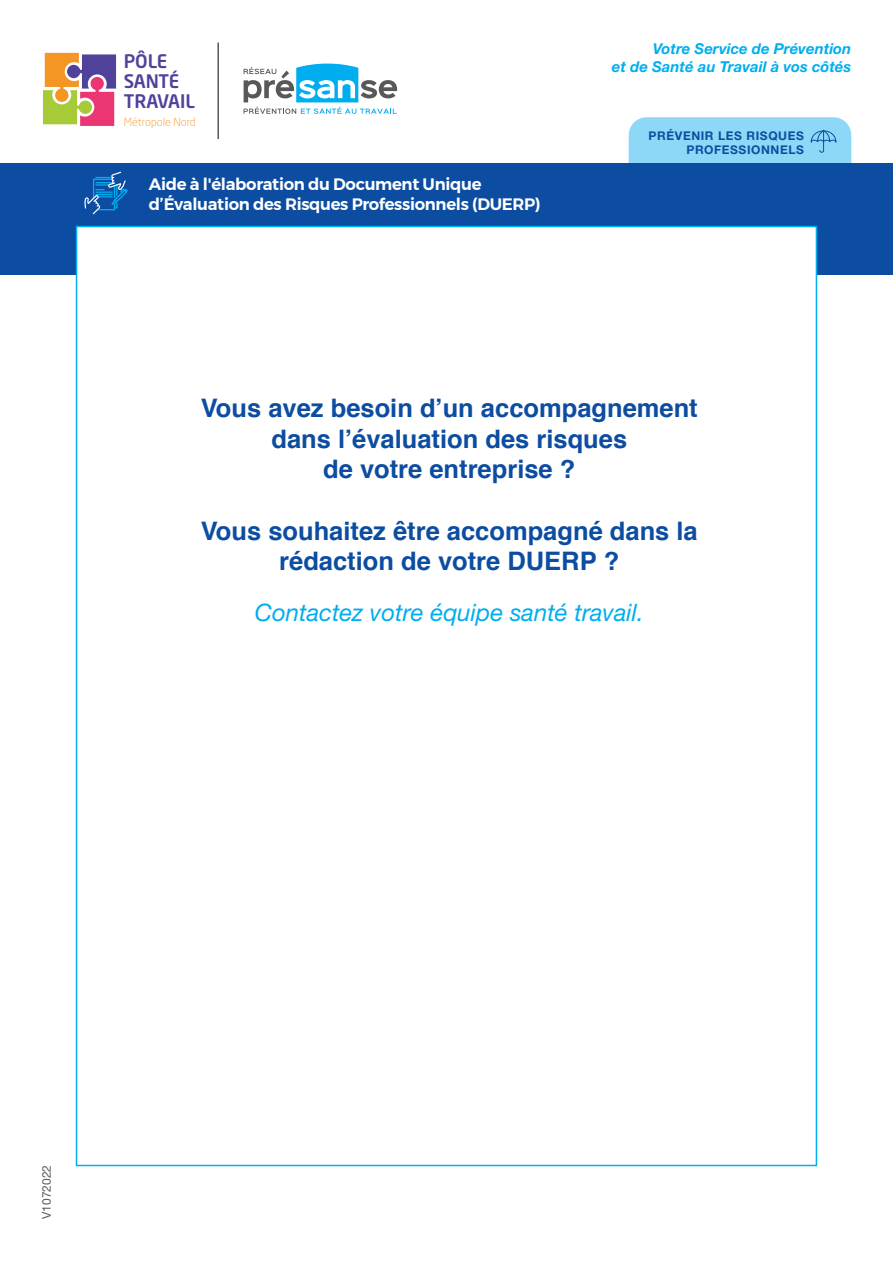
<style>
.page{position:relative;width:893px;height:1263px;background:#fff}
.page>*{position:absolute;margin:0;border:0;box-sizing:border-box;transform-origin:0 0}
.t1{font:700 25.5px/30.6px "Helvetica";color:#0d4da1;text-align:center}
.t2{font:italic 24px "Helvetica Neue LT Std";color:#00aeef}
.t3{font:500 18.45px/20.1px "Neo Sans Std";color:#50419a}
.t4{font:600 16.5px/19.5px "Montserrat";letter-spacing:-.02em;color:#fff}
.t5{font:italic 700 15px/18px "Helvetica Neue LT Std";color:#00aeef;text-align:right}
.t6{font:700 12px/13.5px "Helvetica Neue LT Std";letter-spacing:.05em;color:#0d4da1;text-align:right}
.t7{font:12px "Helvetica Neue LT Std";color:#57585a}
.t8{font:300 11.1px "Neo Sans Std";color:#f59523}
</style>
<div class="page">
<hr style="left:217px;top:43px;width:2px;height:96px;background:#57585a">
<svg style="left:244px;top:64px;width:153px;height:50px"></svg>
<div style="left:629px;top:117px;width:222px;height:80px;background:#8dd7f7;border-radius:18px"></div>
<div style="left:0;top:164px;width:893px;height:111px;background:#0d4da1"></div>
<svg style="left:810px;top:130px;width:27px;height:23px"></svg>
<div style="left:76px;top:226px;width:741px;height:940px;background:#fff;border:2px solid #00aeef"></div>
<svg style="left:84px;top:172px;width:44px;height:42px"></svg>
<svg style="left:43px;top:53px;width:73px;height:73px;background:#c38f79"></svg>
<p class="t3" style="left:124px;top:50px;width:73px">PÔLE<br>SANTÉ<br>TRAVAIL</p>
<p class="t8" style="left:124px;top:115px;width:73px">Métropole Nord</p>
<p class="t4" style="left:149px;top:175px;width:393px">Aide à l'élaboration du Document Unique d’Évaluation des Risques Professionnels (DUERP)</p>
<p class="t5" style="left:612px;top:39px;width:241px">Votre Service de Prévention<br>et de Santé au Travail à vos côtés</p>
<p class="t6" style="left:649px;top:129px;width:157px">PRÉVENIR LES RISQUES<br>PROFESSIONNELS</p>
<p class="t1" style="left:201px;top:393px;width:498px">Vous avez besoin d’un accompagnement dans l’évaluation des risques<br>de votre entreprise ?</p>
<p class="t1" style="left:201px;top:516px;width:498px">Vous souhaitez être accompagné dans la rédaction de votre DUERP ?</p>
<p class="t2" style="left:255px;top:598px;width:391px">Contactez votre équipe santé travail.</p>
<p class="t7" style="left:39px;top:1219px;width:56px;rotate:-90deg">V1072022</p>
</div>
